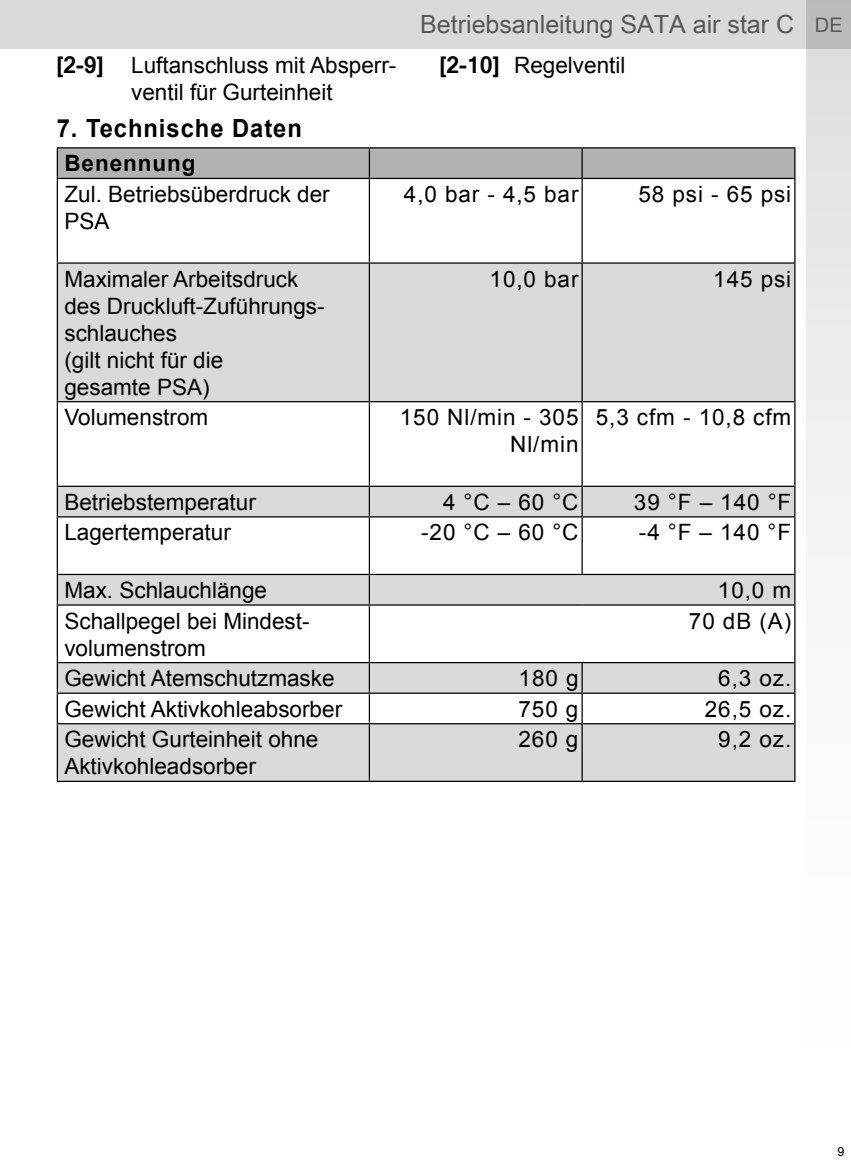
<style>
.page{position:relative;width:851px;height:1170px;background:#fff}
.page>*{position:absolute;margin:0;border:0;box-sizing:border-box;transform-origin:0 0}
.t1{font:25px "Arial Unicode MS";color:#575756}
.t2{font:700 25px "Arial";letter-spacing:.04em;color:#000;scale:.95 1}
.t3{font:22.5px/27px "Arial";color:#000}
.t4{font:22.5px/27px "Arial";letter-spacing:.04em;color:#000;text-align:right}
.t5{font:700 22.5px "Arial";letter-spacing:.04em;color:#000}
.t6{font:12.5px "Arial";color:#000}
.s1{font-family:"Arial";font-size:20px}
.s2{font-family:"Kartika";font-weight:700}
</style>
<div class="page">
<div style="left:0;top:0;width:850px;height:49px;background:#dadada"></div>
<svg style="left:806px;top:0;width:44px;height:555px"></svg>
<div style="left:58px;top:148px;width:736px;height:30px;background:#b3b2b2"></div>
<svg style="left:58px;top:264px;width:736px;height:516px;fill:#dadada"></svg>
<hr style="left:581px;top:148px;width:1px;height:30px;background:#000">
<hr style="left:794px;top:148px;width:1px;height:30px;background:#000">
<hr style="left:57px;top:148px;width:1px;height:30px;background:#000">
<hr style="left:369px;top:148px;width:1px;height:30px;background:#000">
<hr style="left:57px;top:179px;width:1px;height:83px;background:#000">
<hr style="left:369px;top:179px;width:1px;height:83px;background:#000">
<hr style="left:581px;top:179px;width:1px;height:83px;background:#000">
<hr style="left:794px;top:179px;width:1px;height:83px;background:#000">
<hr style="left:57px;top:264px;width:1px;height:137px;background:#000">
<hr style="left:369px;top:264px;width:1px;height:137px;background:#000">
<hr style="left:581px;top:264px;width:1px;height:137px;background:#000">
<hr style="left:794px;top:264px;width:1px;height:137px;background:#000">
<hr style="left:57px;top:402px;width:1px;height:83px;background:#000">
<hr style="left:369px;top:402px;width:1px;height:83px;background:#000">
<hr style="left:581px;top:402px;width:1px;height:83px;background:#000">
<hr style="left:794px;top:402px;width:1px;height:83px;background:#000">
<svg style="left:57px;top:487px;width:1px;height:29px"></svg>
<svg style="left:369px;top:487px;width:1px;height:29px"></svg>
<svg style="left:581px;top:487px;width:1px;height:29px"></svg>
<svg style="left:794px;top:487px;width:1px;height:29px"></svg>
<hr style="left:57px;top:517px;width:1px;height:56px;background:#000">
<hr style="left:369px;top:517px;width:1px;height:56px;background:#000">
<hr style="left:581px;top:517px;width:1px;height:56px;background:#000">
<hr style="left:794px;top:517px;width:1px;height:56px;background:#000">
<svg style="left:57px;top:575px;width:1px;height:29px"></svg>
<svg style="left:369px;top:575px;width:1px;height:29px"></svg>
<svg style="left:794px;top:575px;width:1px;height:29px"></svg>
<hr style="left:57px;top:605px;width:1px;height:57px;background:#000">
<hr style="left:369px;top:605px;width:1px;height:57px;background:#000">
<hr style="left:794px;top:605px;width:1px;height:57px;background:#000">
<svg style="left:57px;top:663px;width:1px;height:29px"></svg>
<svg style="left:369px;top:663px;width:1px;height:29px"></svg>
<svg style="left:581px;top:663px;width:1px;height:29px"></svg>
<svg style="left:794px;top:663px;width:1px;height:29px"></svg>
<hr style="left:57px;top:693px;width:1px;height:30px;background:#000">
<hr style="left:369px;top:693px;width:1px;height:30px;background:#000">
<hr style="left:581px;top:693px;width:1px;height:30px;background:#000">
<hr style="left:794px;top:693px;width:1px;height:30px;background:#000">
<hr style="left:57px;top:724px;width:1px;height:56px;background:#000">
<hr style="left:369px;top:724px;width:1px;height:56px;background:#000">
<hr style="left:581px;top:724px;width:1px;height:56px;background:#000">
<hr style="left:794px;top:724px;width:1px;height:56px;background:#000">
<hr style="left:57px;top:147px;width:312px;height:1px;background:#000">
<hr style="left:369px;top:147px;width:213px;height:1px;background:#000">
<hr style="left:582px;top:147px;width:213px;height:1px;background:#000">
<hr style="left:57px;top:178px;width:312px;height:1px;background:#000">
<hr style="left:369px;top:178px;width:213px;height:1px;background:#000">
<hr style="left:582px;top:178px;width:213px;height:1px;background:#000">
<hr style="left:57px;top:262px;width:312px;height:2px;background:#000">
<hr style="left:369px;top:262px;width:213px;height:2px;background:#000">
<hr style="left:582px;top:262px;width:213px;height:2px;background:#000">
<hr style="left:57px;top:401px;width:312px;height:1px;background:#000">
<hr style="left:369px;top:401px;width:213px;height:1px;background:#000">
<hr style="left:582px;top:401px;width:213px;height:1px;background:#000">
<hr style="left:57px;top:485px;width:312px;height:2px;background:#000">
<hr style="left:369px;top:485px;width:213px;height:2px;background:#000">
<hr style="left:582px;top:485px;width:213px;height:2px;background:#000">
<hr style="left:57px;top:516px;width:312px;height:1px;background:#000">
<hr style="left:369px;top:516px;width:213px;height:1px;background:#000">
<hr style="left:582px;top:516px;width:213px;height:1px;background:#000">
<hr style="left:57px;top:573px;width:312px;height:2px;background:#000">
<hr style="left:369px;top:573px;width:213px;height:2px;background:#000">
<hr style="left:582px;top:573px;width:213px;height:2px;background:#000">
<hr style="left:57px;top:604px;width:312px;height:1px;background:#000">
<hr style="left:369px;top:604px;width:213px;height:1px;background:#000">
<hr style="left:582px;top:604px;width:213px;height:1px;background:#000">
<hr style="left:57px;top:662px;width:312px;height:1px;background:#000">
<hr style="left:369px;top:662px;width:213px;height:1px;background:#000">
<hr style="left:582px;top:662px;width:213px;height:1px;background:#000">
<hr style="left:57px;top:692px;width:312px;height:1px;background:#000">
<hr style="left:369px;top:692px;width:213px;height:1px;background:#000">
<hr style="left:582px;top:692px;width:213px;height:1px;background:#000">
<hr style="left:57px;top:723px;width:312px;height:1px;background:#000">
<hr style="left:369px;top:723px;width:213px;height:1px;background:#000">
<hr style="left:582px;top:723px;width:213px;height:1px;background:#000">
<hr style="left:57px;top:780px;width:312px;height:2px;background:#000">
<hr style="left:369px;top:780px;width:213px;height:2px;background:#000">
<hr style="left:582px;top:780px;width:213px;height:2px;background:#000">
<p class="t1" style="left:420px;top:6px;width:424px">Betriebsanleitung SATA air star C <span class="s1">DE</span></p>
<p class="t3" style="left:57px;top:52px;width:341px;text-align:center"><span class="s2">[2-9]</span> Luftanschluss mit Absperr&shy;ventil für Gurteinheit</p>
<p class="t3" style="left:439px;top:52px;width:187px"><span class="s2">[2-10]</span> Regelventil</p>
<p class="t2" style="left:57px;top:112px;width:259px">7. Technische Daten</p>
<p class="t5" style="left:64px;top:148px;width:132px">Benennung</p>
<p class="t3" style="left:64px;top:181px;width:267px">Zul. Betriebsüberdruck der<br>PSA</p>
<p class="t3" style="left:404px;top:181px;width:176px">4,0 bar - 4,5 bar</p>
<p class="t4" style="left:638px;top:181px;width:154px">58 psi - 65 psi</p>
<p class="t3" style="left:64px;top:265px;width:262px">Maximaler Arbeitsdruck des Druckluft-Zuführungs&shy;schlauches<br>(gilt nicht für die<br>gesamte PSA)</p>
<p class="t3" style="left:489px;top:265px;width:90px">10,0 bar</p>
<p class="t3" style="left:713px;top:265px;width:79px">145 psi</p>
<p class="t3" style="left:64px;top:404px;width:145px">Volumenstrom</p>
<p class="t4" style="left:400px;top:404px;width:180px">150 Nl/min - 305<br>Nl/min</p>
<p class="t3" style="left:595px;top:404px;width:197px">5,3 cfm - 10,8 cfm</p>
<p class="t3" style="left:64px;top:488px;width:193px">Betriebstemperatur</p>
<p class="t3" style="left:443px;top:488px;width:137px">4 °C – 60 °C</p>
<p class="t3" style="left:633px;top:488px;width:159px">39 °F – 140 °F</p>
<p class="t3" style="left:64px;top:519px;width:168px">Lagertemperatur</p>
<p class="t3" style="left:421px;top:519px;width:159px">-20 °C – 60 °C</p>
<p class="t3" style="left:638px;top:519px;width:154px">-4 °F – 140 °F</p>
<p class="t3" style="left:64px;top:576px;width:204px">Max. Schlauchlänge</p>
<p class="t3" style="left:717px;top:576px;width:75px">10,0 m</p>
<p class="t3" style="left:64px;top:607px;width:245px">Schallpegel bei Mindest&shy;volumenstrom</p>
<p class="t3" style="left:688px;top:607px;width:104px">70 dB (A)</p>
<p class="t3" style="left:64px;top:665px;width:272px">Gewicht Atemschutzmaske</p>
<p class="t3" style="left:518px;top:665px;width:61px">180 g</p>
<p class="t3" style="left:718px;top:665px;width:74px">6,3 oz.</p>
<p class="t3" style="left:64px;top:695px;width:279px">Gewicht Aktivkohleabsorber</p>
<p class="t3" style="left:518px;top:695px;width:61px">750 g</p>
<p class="t3" style="left:704px;top:695px;width:88px">26,5 oz.</p>
<p class="t3" style="left:64px;top:726px;width:255px">Gewicht Gurteinheit ohne<br>Aktivkohleadsorber</p>
<p class="t3" style="left:518px;top:726px;width:61px">260 g</p>
<p class="t3" style="left:718px;top:726px;width:74px">9,2 oz.</p>
<p class="t6" style="left:837px;top:1143px;width:8px">9</p>
</div>
